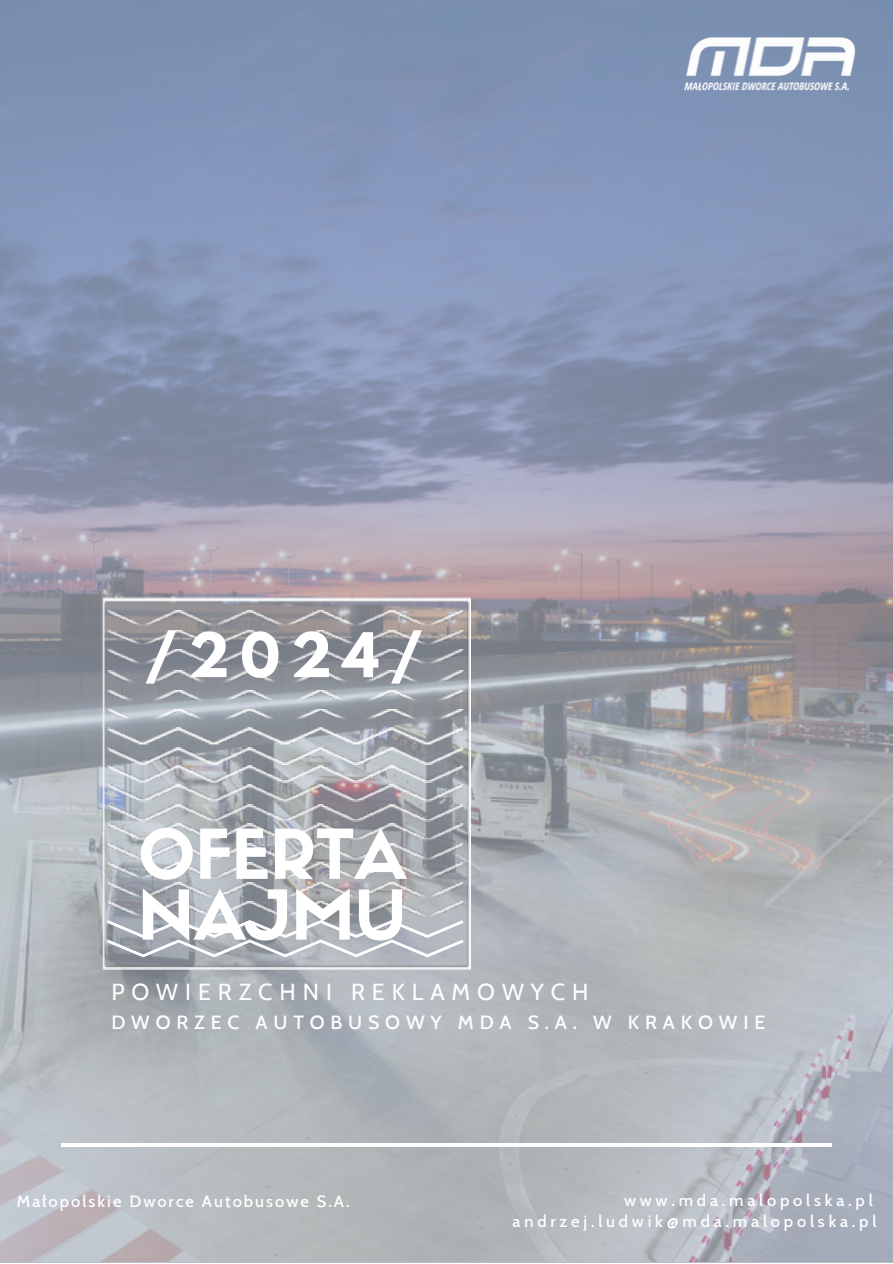
<style>
.page{position:relative;width:893px;height:1264px;background:#fff}
.page>*{position:absolute;margin:0;border:0;box-sizing:border-box;transform-origin:0 0}
.t1{font:67.35px/60.8px "Sifonn Basic";color:#fff}
.t2{font:700 54.45px "League Spartan";color:#fff}
.t3{font:23.1px "Cabin";letter-spacing:.3em;color:#fff}
.t4{font:500 19.5px "Cabin";letter-spacing:.3em;color:#fff}
.t5{font:500 16.5px/20.2px "Cabin";letter-spacing:.23em;color:#fff;text-align:right}
.t6{font:500 16.5px "Cabin";letter-spacing:.125em;color:#fff}
</style>
<div class="page">
<img style="left:0;top:0;width:892px;height:1261px">
<hr style="left:61px;top:1143px;width:770px;height:3px;background:#fff">
<img style="left:100px;top:597px;width:371px;height:372px">
<img style="left:107px;top:611px;width:356px;height:14px">
<img style="left:107px;top:630px;width:356px;height:15px">
<img style="left:107px;top:649px;width:356px;height:15px">
<img style="left:107px;top:670px;width:356px;height:13px">
<img style="left:107px;top:690px;width:356px;height:12px">
<img style="left:107px;top:710px;width:356px;height:10px">
<img style="left:107px;top:728px;width:356px;height:54px">
<img style="left:107px;top:784px;width:356px;height:17px">
<img style="left:107px;top:804px;width:356px;height:17px">
<img style="left:107px;top:824px;width:356px;height:16px">
<img style="left:107px;top:843px;width:356px;height:17px">
<img style="left:107px;top:863px;width:356px;height:16px">
<img style="left:107px;top:882px;width:356px;height:15px">
<img style="left:107px;top:901px;width:356px;height:15px">
<svg style="left:107px;top:920px;width:356px;height:37px;background:#b3b8be"></svg>
<img style="left:675px;top:30px;width:187px;height:69px">
<h3 class="t2" style="left:144px;top:628px;width:280px">/2024/</h3>
<p class="t1" style="left:138px;top:831px;width:270px">OFERTA<br>NAJMU</p>
<p class="t3" style="left:111px;top:977px;width:478px">POWIERZCHNI REKLAMOWYCH</p>
<p class="t4" style="left:111px;top:1010px;width:655px">DWORZEC AUTOBUSOWY MDA S.A. W KRAKOWIE</p>
<h4 class="t6" style="left:17px;top:1191px;width:334px">Małopolskie Dworce Autobusowe S.A.</h4>
<p class="t5" style="left:512px;top:1190px;width:365px">www.mda.malopolska.pl andrzej.ludwik@mda.malopolska.pl</p>
</div>
